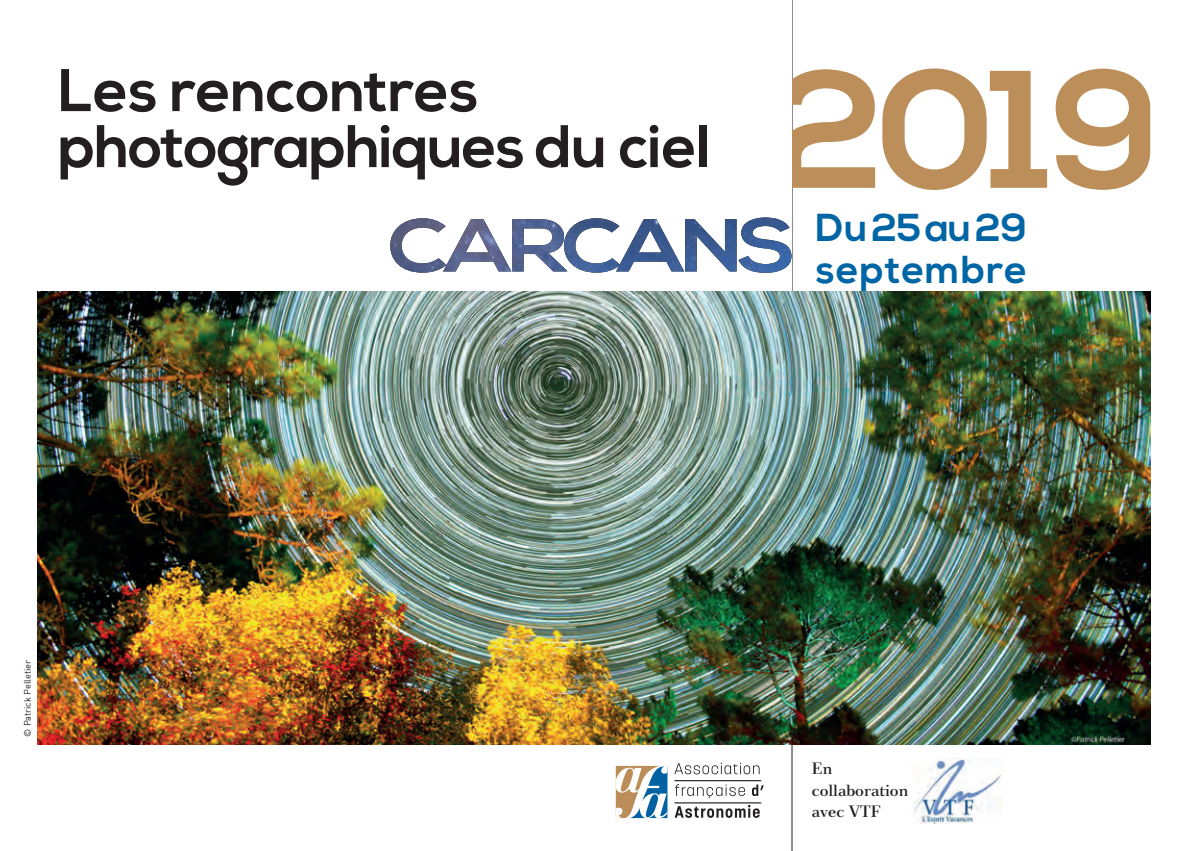
<style>
.page{position:relative;width:1191px;height:851px;background:#fff}
.page>*{position:absolute;margin:0;border:0;box-sizing:border-box;transform-origin:0 0}
.t1{font:700 167.4px "Nexa";color:#bc8f5a}
.t2{font:700 60px/56px "Nexa";letter-spacing:-.02em;color:#231f20}
.t3{font:700 39px/42.2px "Nexa";letter-spacing:.025em;color:#0065a5}
.t4{font:15.6px/21.4px "Vinegar";color:#231f20}
.t5{font:9.2px "DIN";color:#231f20}
</style>
<div class="page">
<hr style="left:791px;top:0;width:1px;height:850px;background:#231f20">
<svg style="left:616px;top:765px;width:51px;height:53px"></svg>
<svg style="left:674px;top:762px;width:85px;height:12px"></svg>
<svg style="left:675px;top:784px;width:70px;height:14px"></svg>
<svg style="left:752px;top:784px;width:12px;height:11px"></svg>
<svg style="left:675px;top:804px;width:84px;height:13px"></svg>
<hr style="left:674px;top:780px;width:87px;height:1px;background:#231f20">
<hr style="left:674px;top:802px;width:87px;height:1px;background:#231f20">
<img style="left:914px;top:758px;width:88px;height:65px">
<svg style="left:791px;top:51px;width:257px;height:156px"></svg>
<img style="left:390px;top:217px;width:401px;height:56px">
<img style="left:38px;top:291px;width:1112px;height:453px">
<svg style="left:37px;top:654px;width:3px;height:87px"></svg>
<p class="t2" style="left:58px;top:65px;width:654px">Les rencontres photographiques du ciel</p>
<p class="t3" style="left:816px;top:208px;width:213px">Du 25 au 29 septembre</p>
<h1 class="t1" style="left:1051px;top:34px;width:111px">9</h1>
<p class="t5" style="left:22px;top:736px;width:78px;rotate:-90deg">© Patrick Pelletier</p>
<p class="t4" style="left:812px;top:757px;width:98px">En collaboration avec VTF</p>
</div>
